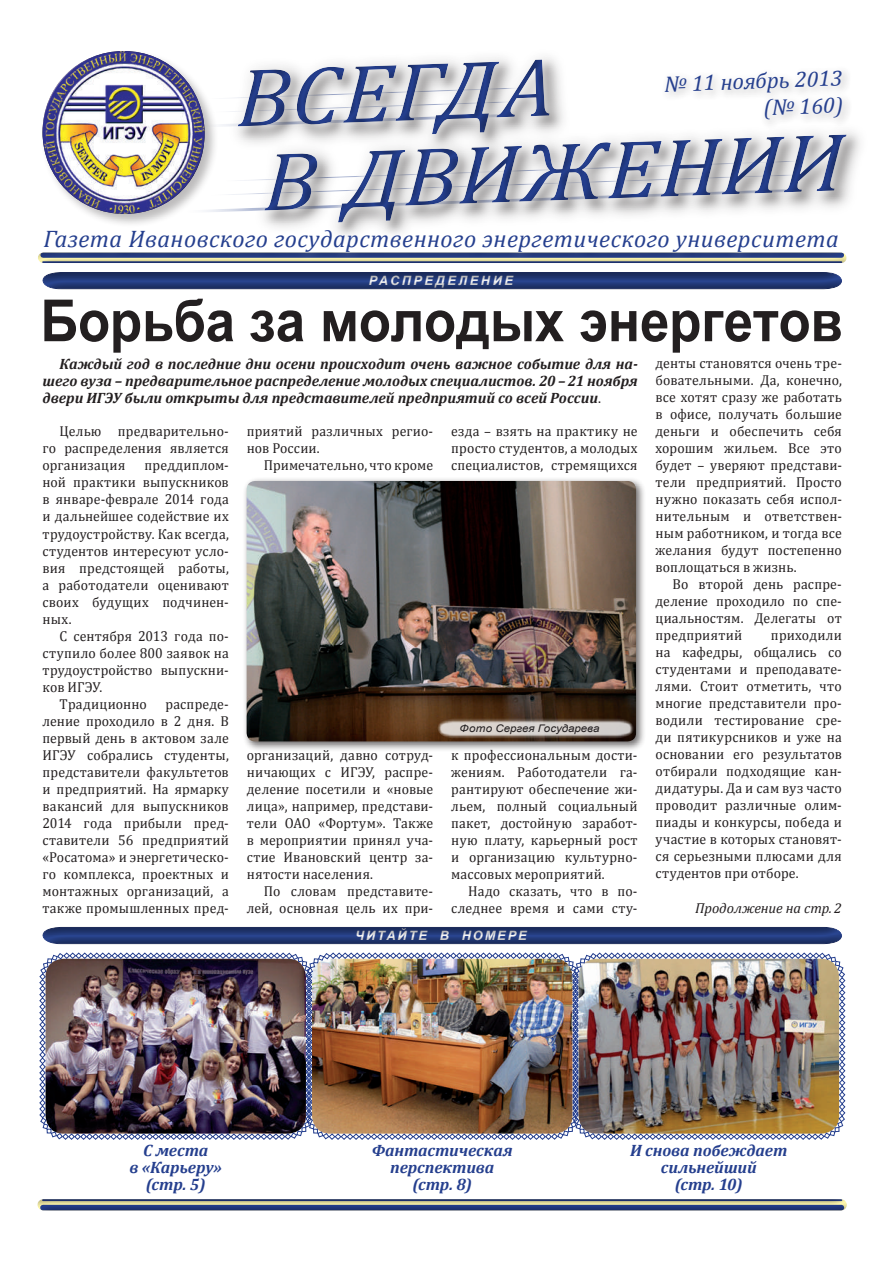
<style>
.page{position:relative;width:893px;height:1263px;background:#fff}
.page>*{position:absolute;margin:0;border:0;box-sizing:border-box;transform-origin:0 0}
.t1{font:italic 83.4px/84.9px "Cambria";color:#253f8e;scale:1.09 1}
.t2{font:700 58.05px "Arial";letter-spacing:-.005em;color:#231f20;scale:.91 1}
.t3{font:italic 24px "Cambria";letter-spacing:.02em;color:#253f8e}
.t4{font:italic 22.5px/27px "Cambria";color:#253f8e;text-align:right}
.t5{font:italic 700 16.5px/17px "Cambria";letter-spacing:-.005em;color:#253f8e;text-align:center}
.t6{font:italic 700 15px/17px "Cambria";letter-spacing:-.005em;color:#231f20;text-align:justify}
.t7{font:14.4px/17px "Cambria";letter-spacing:.015em;color:#231f20;text-align:justify;scale:.96 1}
.t8{font:italic 14.4px "Cambria";letter-spacing:-.005em;color:#231f20}
.t9{font:italic 700 12.9px "Arial";letter-spacing:.15em;color:#fff}
.t10{font:italic 700 12.9px "Arial";letter-spacing:.2em;color:#fff}
.t11{font:italic 10.5px "Arial";letter-spacing:-.005em;color:#231f20;scale:1.1 1}
.s1{font-weight:400;font-style:normal;font-size:14.4px}
</style>
<div class="page">
<div style="left:40px;top:49px;width:185px;height:186px;background:#231f20;opacity:.3"></div>
<img style="left:43px;top:51px;width:162px;height:163px;border-radius:81px">
<svg style="left:193px;top:215px;width:440px;height:3px"></svg>
<svg style="left:38px;top:218px;width:809px;height:45px"></svg>
<svg style="left:175px;top:49px;width:685px;height:166px"></svg>
<div style="left:0;top:1154px;width:891px;height:102px;background:#231f20;opacity:.5"></div>
<img style="left:39px;top:952px;width:806px;height:188px">
<div style="left:42px;top:915px;width:801px;height:31px;background:#231f20;opacity:.5"></div>
<div style="left:42px;top:260px;width:801px;height:31px;background:#231f20;opacity:.5"></div>
<div style="left:242px;top:477px;width:410px;height:281px;background:#231f20;opacity:.65"></div>
<img style="left:247px;top:481px;width:389px;height:260px">
<svg style="left:437px;top:718px;width:197px;height:20px;background:#aba098"></svg>
<h1 class="t1" style="left:233px;top:52px;width:557px;rotate:-2deg">ВСЕГДА<br>В ДВИЖЕНИИ</h1>
<h3 class="t3" style="left:44px;top:222px;width:797px">Газета Ивановского государственного энергетического университета</h3>
<h3 class="t4" style="left:664px;top:70px;width:180px;rotate:-2deg">№ 11 ноябрь 2013 (№ 160)</h3>
<p class="t10" style="left:369px;top:272px;width:146px">РАСПРЕДЕЛЕНИЕ</p>
<h2 class="t2" style="left:40px;top:282px;width:883px">Борьба за молодых энергетов</h2>
<p class="t6" style="left:43px;top:355px;width:597px;text-indent:17px">Каждый год в последние дни осени происходит очень важное событие для на&shy;шего вуза – предварительное распределение молодых специалистов. 20 – 21 ноября двери ИГЭУ были открыты для представителей предприятий со всей России<span class="s1">.</span></p>
<p class="t7" style="left:43px;top:423px;width:196px;text-indent:17px">Целью предварительно&shy;го распределения является организация</p>
<p class="t7" style="left:43px;top:457px;width:196px;text-indent:102px">преддиплом&shy;ной практики выпускников в январе-феврале 2014 года и дальнейшее содействие их трудоустройству. Как всегда, студентов интересуют усло&shy;вия предстоящей работы, а работодатели оценивают своих будущих подчинен&shy;ных.</p>
<p class="t7" style="left:60px;top:627px;width:178px">С сентября 2013 года по-</p>
<p class="t7" style="left:42px;top:644px;width:196px">ступило более 800 заявок на</p>
<p class="t7" style="left:43px;top:661px;width:196px">трудоустройство выпускни-</p>
<p class="t7" style="left:43px;top:678px;width:64px">ков ИГЭУ.</p>
<p class="t7" style="left:60px;top:695px;width:92px">Традиционно</p>
<p class="t7" style="left:42px;top:695px;width:196px;text-indent:123px">распреде&shy;ление проходило в 2 дня. В первый день в актовом зале ИГЭУ собрались студенты, представители факультетов и предприятий. На ярмарку вакансий для выпускников 2014 года прибыли пред&shy;ставители 56 предприятий «Росатома» и энергетическо&shy;го комплекса, проектных и монтажных организаций, а также промышленных пред-</p>
<p class="t7" style="left:247px;top:423px;width:196px">приятий различных регио&shy;нов России.</p>
<p class="t7" style="left:264px;top:457px;width:178px">Примечательно, что кроме</p>
<p class="t7" style="left:451px;top:423px;width:196px">езда – взять на практику не просто студентов, а молодых специалистов, стремящихся</p>
<p class="t7" style="left:247px;top:746px;width:196px">организаций, давно сотруд&shy;ничающих с ИГЭУ, распре&shy;деление посетили и «новые лица», например, представи&shy;тели ОАО «Фортум». Также в мероприятии принял уча&shy;стие Ивановский центр за&shy;нятости населения.</p>
<p class="t7" style="left:247px;top:882px;width:196px;text-align:right">По словам представите&shy;лей, основная цель их при-</p>
<p class="t11" style="left:460px;top:721px;width:129px">Фото Сергея Государева</p>
<p class="t7" style="left:451px;top:746px;width:196px">к профессиональным дости&shy;жениям. Работодатели га&shy;рантируют обеспечение жи&shy;льем, полный социальный пакет, достойную заработ&shy;ную плату, карьерный рост и организацию культурно&shy;массовых мероприятий.</p>
<p class="t7" style="left:451px;top:882px;width:196px;text-align:right">Надо сказать, что в по&shy;следнее время и сами сту-</p>
<p class="t9" style="left:355px;top:927px;width:173px">ЧИТАЙТЕ В НОМЕРЕ</p>
<p class="t7" style="left:656px;top:355px;width:196px">денты становятся очень тре&shy;бовательными. Да, конечно, все хотят сразу же работать в офисе, получать большие деньги и обеспечить себя хорошим жильем. Все это будет – уверяют представи&shy;тели предприятий. Просто нужно показать себя испол&shy;нительным и ответствен&shy;ным работником, и тогда все желания будут постепенно воплощаться в жизнь.</p>
<p class="t7" style="left:655px;top:576px;width:196px;text-indent:17px">Во второй день распре&shy;деление проходило по спе&shy;циальностям. Делегаты от предприятий</p>
<p class="t7" style="left:655px;top:627px;width:196px;text-indent:115px">приходили на кафедры, общались со студентами и преподавате&shy;лями. Стоит отметить, что многие представители про&shy;водили тестирование сре&shy;ди пятикурсников и уже на основании его результатов отбирали подходящие кан&shy;дидатуры. Да и сам вуз часто проводит различные олим&shy;пиады и конкурсы, победа и участие в которых становят&shy;ся серьезными плюсами для студентов при отборе.</p>
<p class="t8" style="left:695px;top:898px;width:148px">Продолжение на стр. 2</p>
<p class="t5" style="left:129px;top:1141px;width:94px">С места<br>в «Карьеру» (стр. 5)</p>
<p class="t5" style="left:372px;top:1141px;width:142px">Фантастическая перспектива (стр. 8)</p>
<p class="t5" style="left:630px;top:1141px;width:159px">И снова побеждает сильнейший<br>(стр. 10)</p>
</div>
